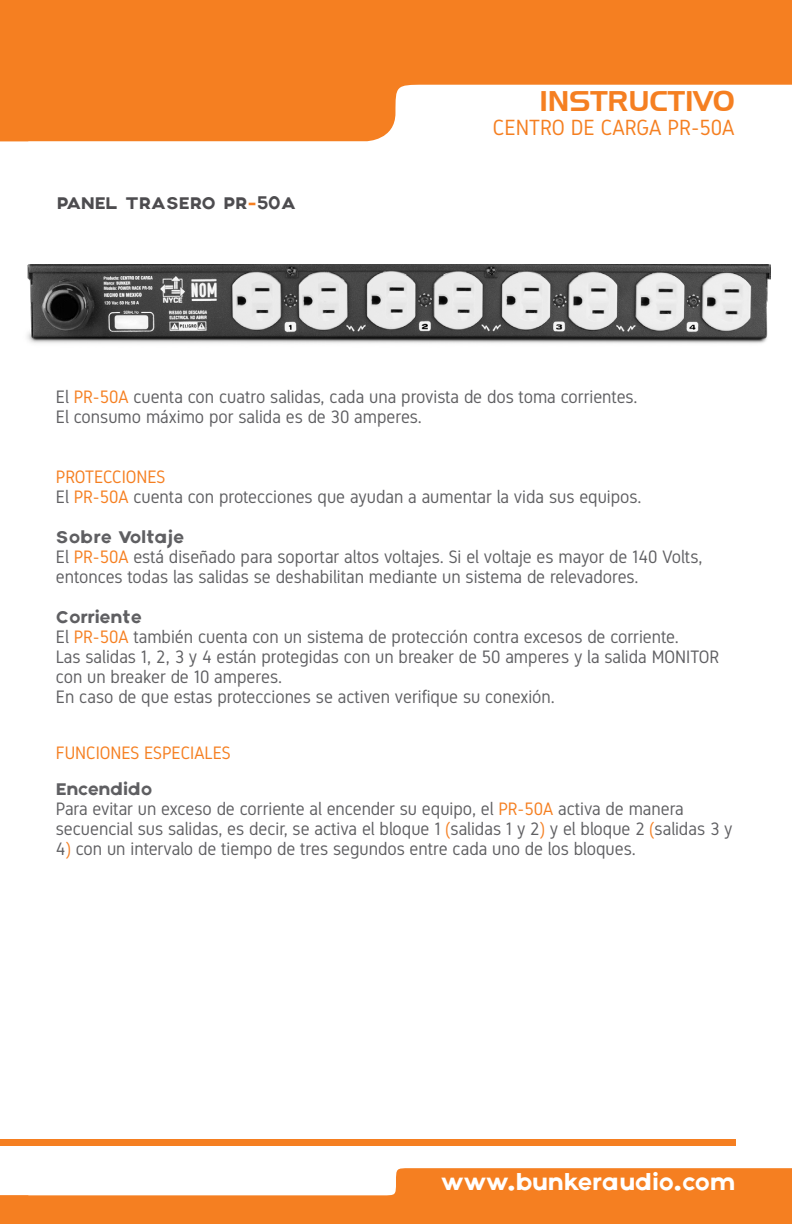
<style>
.page{position:relative;width:792px;height:1224px;background:#fff}
.page>*{position:absolute;margin:0;border:0;box-sizing:border-box;transform-origin:0 0}
.t1{font:27.8px "Handel Gothic BT";color:#f57f21}
.t2{font:24px "Axis";color:#fff}
.t3{font:22px "Gidole";color:#f57f21}
.t4{font:18px/20px "Gidole";color:#5f5f62}
.t5{font:18px "Gidole";color:#f57f21}
.t6{font:18px "Axis";color:#5f5f62}
.t7{font:18px "Axis";color:#4d4c4f}
.s1{color:#f57f21}
</style>
<div class="page">
<svg style="left:28px;top:0;width:764px;height:141px;fill:#f57f21"></svg>
<svg style="left:28px;top:1168px;width:764px;height:56px;fill:#f57f21"></svg>
<div style="left:0;top:0;width:28px;height:141px;background:#f57f21"></div>
<svg style="left:0;top:1195px;width:28px;height:29px"></svg>
<div style="left:0;top:1140px;width:735px;height:6px;background:#f57f21"></div>
<img style="left:27px;top:264px;width:743px;height:80px">
<p class="t7" style="left:57px;top:192px;width:241px">PANEL TRASERO PR<span class="s1">-</span>50A</p>
<p class="t1" style="left:539px;top:84px;width:196px">INSTRUCTIVO</p>
<p class="t3" style="left:493px;top:114px;width:243px">CENTRO DE CARGA PR-50A</p>
<p class="t4" style="left:56px;top:387px;width:583px">El <span class="s1">PR-50A</span> cuenta con cuatro salidas, cada una provista de dos toma corrientes.</p>
<p class="t4" style="left:56px;top:407px;width:368px">El consumo máximo por salida es de 30 amperes.</p>
<p class="t5" style="left:56px;top:466px;width:111px">PROTECCIONES</p>
<p class="t4" style="left:56px;top:487px;width:587px">El <span class="s1">PR-50A</span> cuenta con protecciones que ayudan a aumentar la vida sus equipos.</p>
<p class="t6" style="left:56px;top:526px;width:130px">Sobre Voltaje</p>
<p class="t4" style="left:56px;top:547px;width:648px">El <span class="s1">PR-50A</span> está diseñado para soportar altos voltajes. Si el voltaje es mayor de 140 Volts, entonces todas las salidas se deshabilitan mediante un sistema de relevadores.</p>
<p class="t6" style="left:56px;top:606px;width:87px">Corriente</p>
<p class="t4" style="left:56px;top:627px;width:625px">El <span class="s1">PR-50A</span> también cuenta con un sistema de protección contra excesos de corriente.</p>
<p class="t4" style="left:56px;top:647px;width:665px">Las salidas 1, 2, 3 y 4 están protegidas con un breaker de 50 amperes y la salida MONITOR con un breaker de 10 amperes.</p>
<p class="t4" style="left:56px;top:687px;width:501px">En caso de que estas protecciones se activen verifique su conexión.</p>
<p class="t5" style="left:56px;top:742px;width:176px">FUNCIONES ESPECIALES</p>
<p class="t6" style="left:56px;top:778px;width:98px">Encendido</p>
<p class="t4" style="left:56px;top:799px;width:678px">Para evitar un exceso de corriente al encender su equipo, el <span class="s1">PR-50A</span> activa de manera secuencial sus salidas, es decir, se activa el bloque 1 <span class="s1">(</span>salidas 1 y 2<span class="s1">)</span> y el bloque 2 <span class="s1">(</span>salidas 3 y</p>
<p class="t4" style="left:56px;top:839px;width:582px">4<span class="s1">)</span> con un intervalo de tiempo de tres segundos entre cada uno de los bloques.</p>
<h2 class="t2" style="left:441px;top:1168px;width:295px">www.bunkeraudio.com</h2>
</div>
